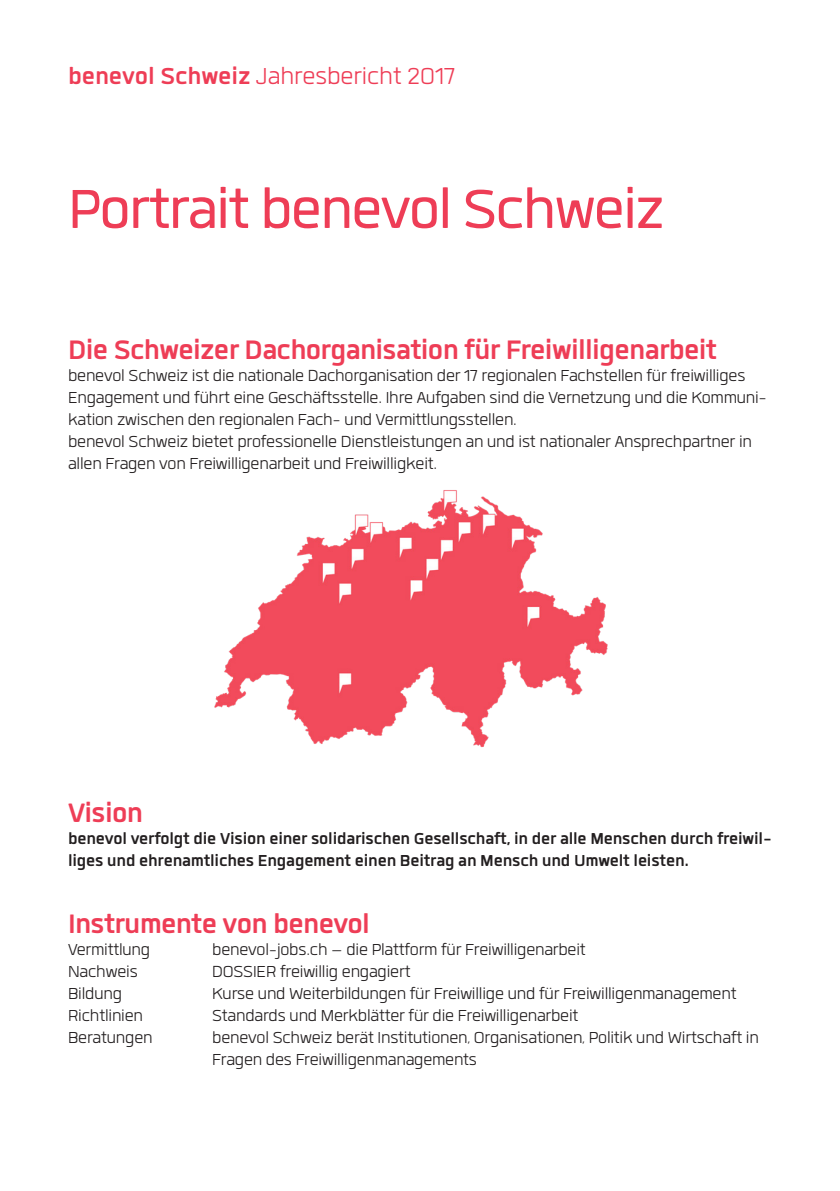
<style>
.page{position:relative;width:840px;height:1191px;background:#fff}
.page>*{position:absolute;margin:0;border:0;box-sizing:border-box;transform-origin:0 0}
._02_Titel{font:76px "Quan";letter-spacing:-.025em;color:#ee3d56}
._03_Untertitel{font:700 37px "Quan";letter-spacing:-.02em;color:#ee3d56}
._01_Kopfzeile{font:300 32px "Quan";letter-spacing:-.005em;color:#ee3d56}
._05_Fliesstext_Times{font:22px/22px "Quan";letter-spacing:-.01em;color:#231f20}
._05_Fliesstext_Times-2{font:700 22px/22px "Quan";letter-spacing:-.01em;color:#231f20}
.s1{font-weight:700}
</style>
<div class="page">
<img style="left:214px;top:490px;width:394px;height:258px">
<p class="_01_Kopfzeile" style="left:68px;top:61px;width:388px"><span class="s1">benevol Schweiz</span> Jahresbericht 2017</p>
<p class="_02_Titel" style="left:68px;top:173px;width:597px">Portrait benevol Schweiz</p>
<p class="_03_Untertitel" style="left:68px;top:332px;width:650px">Die Schweizer Dachorganisation für Freiwilligenarbeit</p>
<p class="_05_Fliesstext_Times" style="left:68px;top:364px;width:700px">benevol Schweiz ist die nationale Dachorganisation der 17 regionalen Fachstellen für freiwilliges<br>Engagement und führt eine Geschäftsstelle. Ihre Aufgaben sind die Vernetzung und die Kommuni&shy;kation zwischen den regionalen Fach- und Vermittlungsstellen.</p>
<p class="_05_Fliesstext_Times" style="left:68px;top:430px;width:685px">benevol Schweiz bietet professionelle Dienstleistungen an und ist nationaler Ansprechpartner in allen Fragen von Freiwilligenarbeit und Freiwilligkeit.</p>
<p class="_03_Untertitel" style="left:68px;top:795px;width:76px">Vision</p>
<p class="_05_Fliesstext_Times-2" style="left:68px;top:827px;width:704px">benevol verfolgt die Vision einer solidarischen Gesellschaft, in der alle Menschen durch freiwil&shy;liges und ehrenamtliches Engagement einen Beitrag an Mensch und Umwelt leisten.</p>
<p class="_03_Untertitel" style="left:68px;top:906px;width:303px">Instrumente von benevol</p>
<p class="_05_Fliesstext_Times" style="left:68px;top:938px;width:84px">Vermittlung</p>
<p class="_05_Fliesstext_Times" style="left:212px;top:938px;width:375px">benevol-jobs.ch – die Plattform für Freiwilligenarbeit</p>
<p class="_05_Fliesstext_Times" style="left:68px;top:960px;width:71px">Nachweis</p>
<p class="_05_Fliesstext_Times" style="left:212px;top:960px;width:200px">DOSSIER freiwillig engagiert</p>
<p class="_05_Fliesstext_Times" style="left:68px;top:982px;width:55px">Bildung</p>
<p class="_05_Fliesstext_Times" style="left:212px;top:982px;width:525px">Kurse und Weiterbildungen für Freiwillige und für Freiwilligenmanagement</p>
<p class="_05_Fliesstext_Times" style="left:68px;top:1004px;width:76px">Richtlinien</p>
<p class="_05_Fliesstext_Times" style="left:212px;top:1004px;width:367px">Standards und Merkblätter für die Freiwilligenarbeit</p>
<p class="_05_Fliesstext_Times" style="left:68px;top:1026px;width:86px">Beratungen</p>
<p class="_05_Fliesstext_Times" style="left:212px;top:1026px;width:548px">benevol Schweiz berät Institutionen, Organisationen, Politik und Wirtschaft in<br>Fragen des Freiwilligenmanagements</p>
</div>
